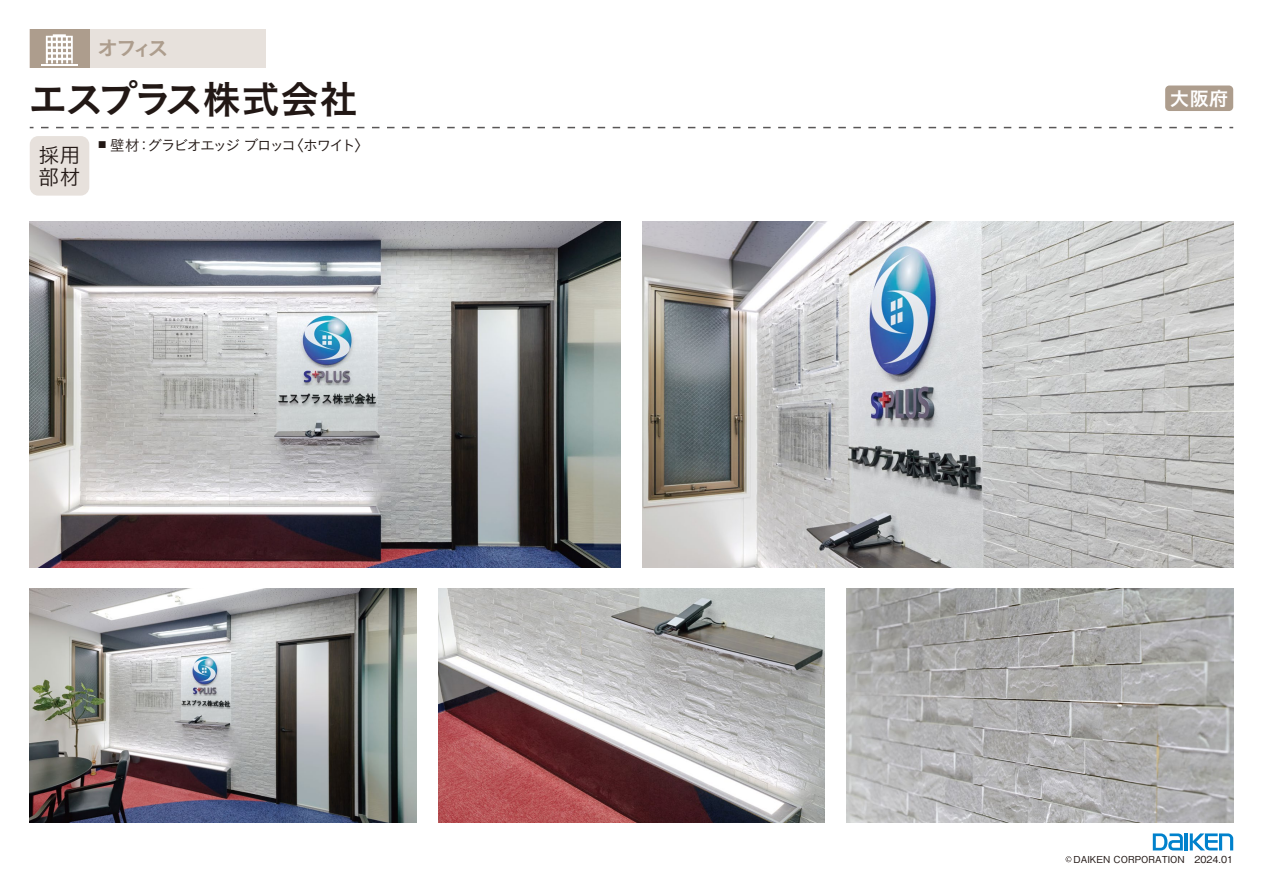
<style>
.page{position:relative;width:1263px;height:893px;background:#fff}
.page>*{position:absolute;margin:0;border:0;box-sizing:border-box;transform-origin:0 0}
.t1{font:39px "Koburina Go Std W6";letter-spacing:-.055em;color:#221815}
.t2{font:21px "Koburina Go Std W6";color:#ad9d8d}
.t3{font:21px/22.5px "Koburina Go Std W3";color:#221815}
.t4{font:19.5px "Koburina Go Std W6";color:#fff}
.t5{font:15px "Koburina Go Std W3";letter-spacing:-.125em;color:#221815}
.t6{font:500 9.6px "Gothic BBB Pro";color:#221815}
</style>
<div class="page">
<svg style="left:1065px;top:856px;width:6px;height:6px"></svg>
<hr style="left:1185px;top:833px;width:3px;height:17px;background:#0081cc">
<svg style="left:1190px;top:833px;width:43px;height:17px"></svg>
<svg style="left:1153px;top:833px;width:30px;height:17px"></svg>
<div style="left:30px;top:136px;width:59px;height:60px;background:#e7e1dc;border-radius:9px"></div>
<div style="left:30px;top:30px;width:236px;height:38px;background:#e7e1dc"></div>
<div style="left:30px;top:30px;width:59px;height:38px;background:#ad9d8d"></div>
<hr style="left:41px;top:65px;width:37px;height:1px;background:#fff">
<svg style="left:46px;top:34px;width:27px;height:29px"></svg>
<svg style="left:30px;top:127px;width:1192px;height:1px"></svg>
<div style="left:1165px;top:86px;width:68px;height:25px;background:#ad9d8d;border-radius:4px"></div>
<img style="left:30px;top:589px;width:387px;height:234px">
<img style="left:438px;top:589px;width:387px;height:234px">
<img style="left:846px;top:589px;width:387px;height:234px">
<img style="left:30px;top:221px;width:591px;height:347px">
<img style="left:642px;top:221px;width:591px;height:347px">
<h2 class="t2" style="left:98px;top:32px;width:73px">オフィス</h2>
<h1 class="t1" style="left:29px;top:69px;width:331px">エスプラス株式会社</h1>
<h3 class="t5" style="left:98px;top:134px;width:273px"><sup>■</sup> 壁材：グラビオエッジ ブロッコ〈ホワイト〉</h3>
<h2 class="t3" style="left:38px;top:143px;width:44px">採用部材</h2>
<h3 class="t4" style="left:1170px;top:83px;width:60px">大阪府</h3>
<p class="t6" style="left:1064px;top:852px;width:171px">　DAIKEN CORPORATION　2024.01</p>
</div>
